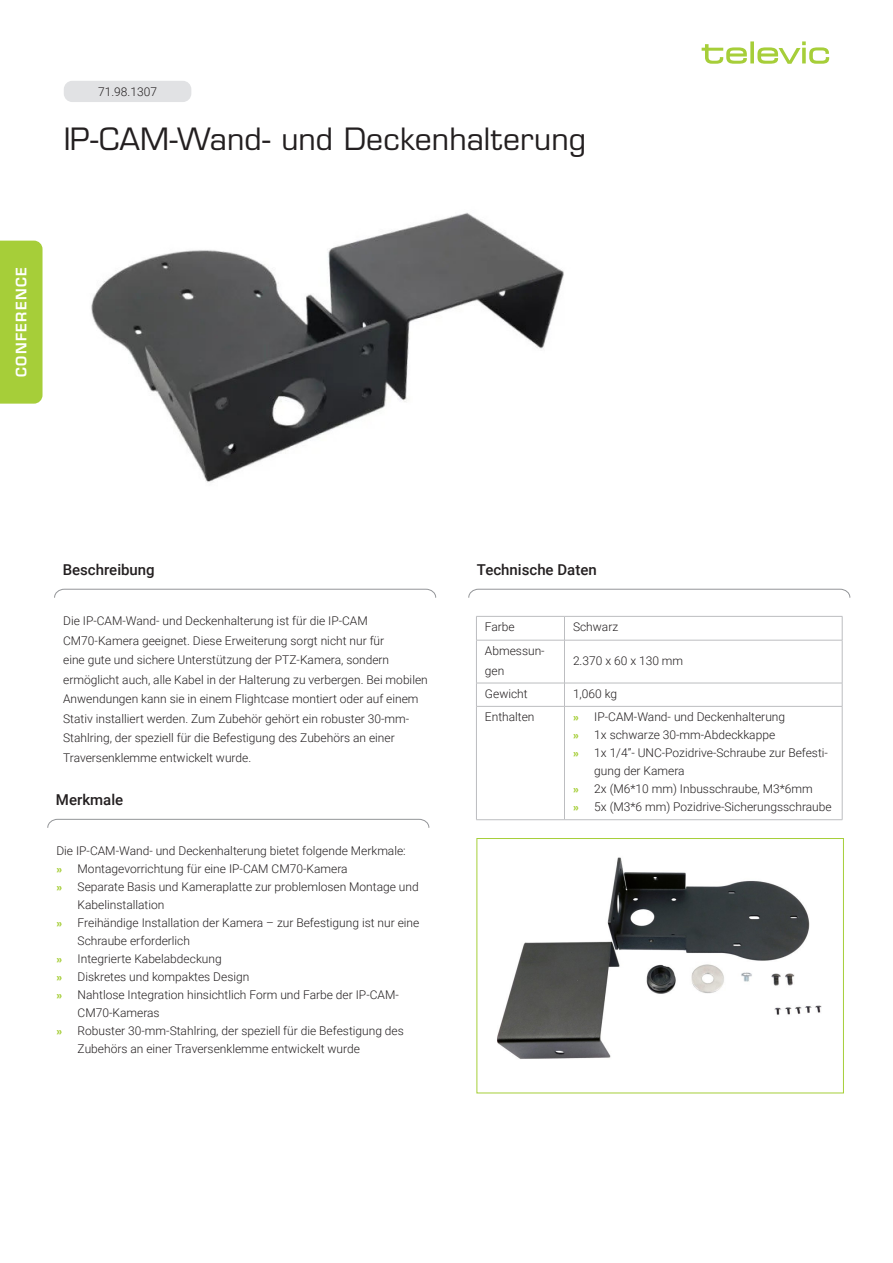
<style>
.page{position:relative;width:893px;height:1263px;background:#fff}
.page>*{position:absolute;margin:0;border:0;box-sizing:border-box;transform-origin:0 0}
.t1{font:30px "Eurostile LT Std";letter-spacing:.005em;color:#231f20}
.BROOD___regular{font:500 15px "Roboto";color:#231f20}
.t2{font:600 14.1px "Eurostile LT Std";letter-spacing:.1em;color:#fff}
.Bullets_-_1st{font:300 12px/19.5px "Roboto";color:#231f20}
.Text_-_cell{font:300 12px/19.5px "Roboto";color:#231f20}
.DATASHEET_-_number{font:300 12px "Roboto";color:#231f20}
.s1{font-family:"Frutiger LT Std";font-weight:700;font-size:10.5px;color:#a6ce39}
</style>
<div class="page">
<div style="left:0;top:241px;width:43px;height:163px;background:#a6ce39"></div>
<svg style="left:702px;top:41px;width:127px;height:23px"></svg>
<svg style="left:468px;top:588px;width:383px;height:10px"></svg>
<div style="left:64px;top:81px;width:127px;height:21px;background:#e1e2e4;border-radius:9px"></div>
<svg style="left:54px;top:588px;width:382px;height:10px"></svg>
<hr style="left:476px;top:706px;width:88px;height:1px;background:#bcbdc0">
<hr style="left:564px;top:706px;width:278px;height:1px;background:#bcbdc0">
<hr style="left:476px;top:819px;width:88px;height:1px;background:#bcbdc0">
<hr style="left:564px;top:819px;width:278px;height:1px;background:#bcbdc0">
<hr style="left:476px;top:616px;width:88px;height:1px;background:#bcbdc0">
<svg style="left:476px;top:616px;width:1px;height:24px"></svg>
<hr style="left:564px;top:616px;width:278px;height:1px;background:#bcbdc0">
<svg style="left:564px;top:616px;width:1px;height:24px"></svg>
<svg style="left:842px;top:616px;width:1px;height:24px"></svg>
<hr style="left:476px;top:640px;width:88px;height:1px;background:#bcbdc0">
<hr style="left:476px;top:640px;width:1px;height:43px;background:#bcbdc0">
<hr style="left:564px;top:640px;width:278px;height:1px;background:#bcbdc0">
<hr style="left:564px;top:640px;width:1px;height:43px;background:#bcbdc0">
<hr style="left:842px;top:640px;width:1px;height:43px;background:#bcbdc0">
<hr style="left:476px;top:683px;width:88px;height:1px;background:#bcbdc0">
<svg style="left:476px;top:684px;width:1px;height:22px"></svg>
<hr style="left:564px;top:683px;width:278px;height:1px;background:#bcbdc0">
<svg style="left:564px;top:684px;width:1px;height:22px"></svg>
<svg style="left:842px;top:683px;width:1px;height:23px"></svg>
<hr style="left:476px;top:706px;width:1px;height:113px;background:#bcbdc0">
<hr style="left:564px;top:706px;width:1px;height:113px;background:#bcbdc0">
<hr style="left:842px;top:706px;width:1px;height:113px;background:#bcbdc0">
<img style="left:91px;top:212px;width:473px;height:271px">
<svg style="left:47px;top:818px;width:383px;height:10px"></svg>
<img style="left:497px;top:857px;width:325px;height:202px">
<div style="left:477px;top:838px;width:367px;height:255px;border:1px solid #a6cf39"></div>
<p class="DATASHEET_-_number" style="left:98px;top:83px;width:60px">71.98.1307</p>
<p class="t1" style="left:64px;top:121px;width:524px">IP-CAM-Wand- und Deckenhalterung</p>
<p class="t2" style="left:13px;top:377px;width:112px;rotate:-90deg">CONFERENCE</p>
<p class="BROOD___regular" style="left:63px;top:559px;width:94px">Beschreibung</p>
<p class="Bullets_-_1st" style="left:63px;top:611px;width:366px">Die IP-CAM-Wand- und Deckenhalterung ist für die IP-CAM CM70-Kamera geeignet. Diese Erweiterung sorgt nicht nur für<br>eine gute und sichere Unterstützung der PTZ-Kamera, sondern ermöglicht auch, alle Kabel in der Halterung zu verbergen. Bei mobilen Anwendungen kann sie in einem Flightcase montiert oder auf einem Stativ installiert werden. Zum Zubehör gehört ein robuster 30-mm-Stahlring, der speziell für die Befestigung des Zubehörs an einer Traversenklemme entwickelt wurde.</p>
<p class="Text_-_cell" style="left:485px;top:617px;width:31px">Farbe</p>
<p class="Text_-_cell" style="left:573px;top:617px;width:47px">Schwarz</p>
<p class="BROOD___regular" style="left:477px;top:559px;width:121px">Technische Daten</p>
<p class="Text_-_cell" style="left:485px;top:640px;width:61px">Abmessun&shy;gen</p>
<p class="Text_-_cell" style="left:573px;top:650px;width:112px">2.370 x 60 x 130 mm</p>
<p class="Text_-_cell" style="left:485px;top:683px;width:44px">Gewicht</p>
<p class="Text_-_cell" style="left:573px;top:683px;width:46px">1,060 kg</p>
<p class="Text_-_cell" style="left:485px;top:707px;width:51px">Enthalten</p>
<p class="Bullets_-_1st" style="left:573px;top:707px;width:214px"><span class="s1">»</span> IP-CAM-Wand- und Deckenhalterung</p>
<p class="Bullets_-_1st" style="left:573px;top:725px;width:204px"><span class="s1">»</span> 1x schwarze 30-mm-Abdeckkappe</p>
<p class="Bullets_-_1st" style="left:594px;top:743px;width:235px;line-height:18px;text-indent:-21px"><span class="s1">»</span> 1x 1/4”- UNC-Pozidrive-Schraube zur Befesti&shy;gung der Kamera</p>
<p class="Bullets_-_1st" style="left:573px;top:779px;width:241px"><span class="s1">»</span> 2x (M6*10 mm) Inbusschraube, M3*6mm</p>
<p class="BROOD___regular" style="left:56px;top:789px;width:69px">Merkmale</p>
<p class="Bullets_-_1st" style="left:573px;top:797px;width:260px"><span class="s1">»</span> 5x (M3*6 mm) Pozidrive-Sicherungsschraube</p>
<p class="Bullets_-_1st" style="left:56px;top:841px;width:351px">Die IP-CAM-Wand- und Deckenhalterung bietet folgende Merkmale:</p>
<p class="Bullets_-_1st" style="left:56px;top:859px;width:293px"><span class="s1">»</span> Montagevorrichtung für eine IP-CAM CM70-Kamera</p>
<p class="Bullets_-_1st" style="left:78px;top:877px;width:343px;line-height:18px;text-indent:-21px"><span class="s1">»</span> Separate Basis und Kameraplatte zur problemlosen Montage und<br>Kabelinstallation</p>
<p class="Bullets_-_1st" style="left:78px;top:913px;width:343px;line-height:18px;text-indent:-21px"><span class="s1">»</span> Freihändige Installation der Kamera – zur Befestigung ist nur eine<br>Schraube erforderlich</p>
<p class="Bullets_-_1st" style="left:56px;top:949px;width:167px"><span class="s1">»</span> Integrierte Kabelabdeckung</p>
<p class="Bullets_-_1st" style="left:56px;top:967px;width:195px"><span class="s1">»</span> Diskretes und kompaktes Design</p>
<p class="Bullets_-_1st" style="left:78px;top:985px;width:323px;line-height:18px;text-indent:-21px"><span class="s1">»</span> Nahtlose Integration hinsichtlich Form und Farbe der IP-CAM-<br>CM70-Kameras</p>
<p class="Bullets_-_1st" style="left:78px;top:1021px;width:328px;line-height:18px;text-indent:-21px"><span class="s1">»</span> Robuster 30-mm-Stahlring, der speziell für die Befestigung des<br>Zubehörs an einer Traversenklemme entwickelt wurde</p>
</div>
